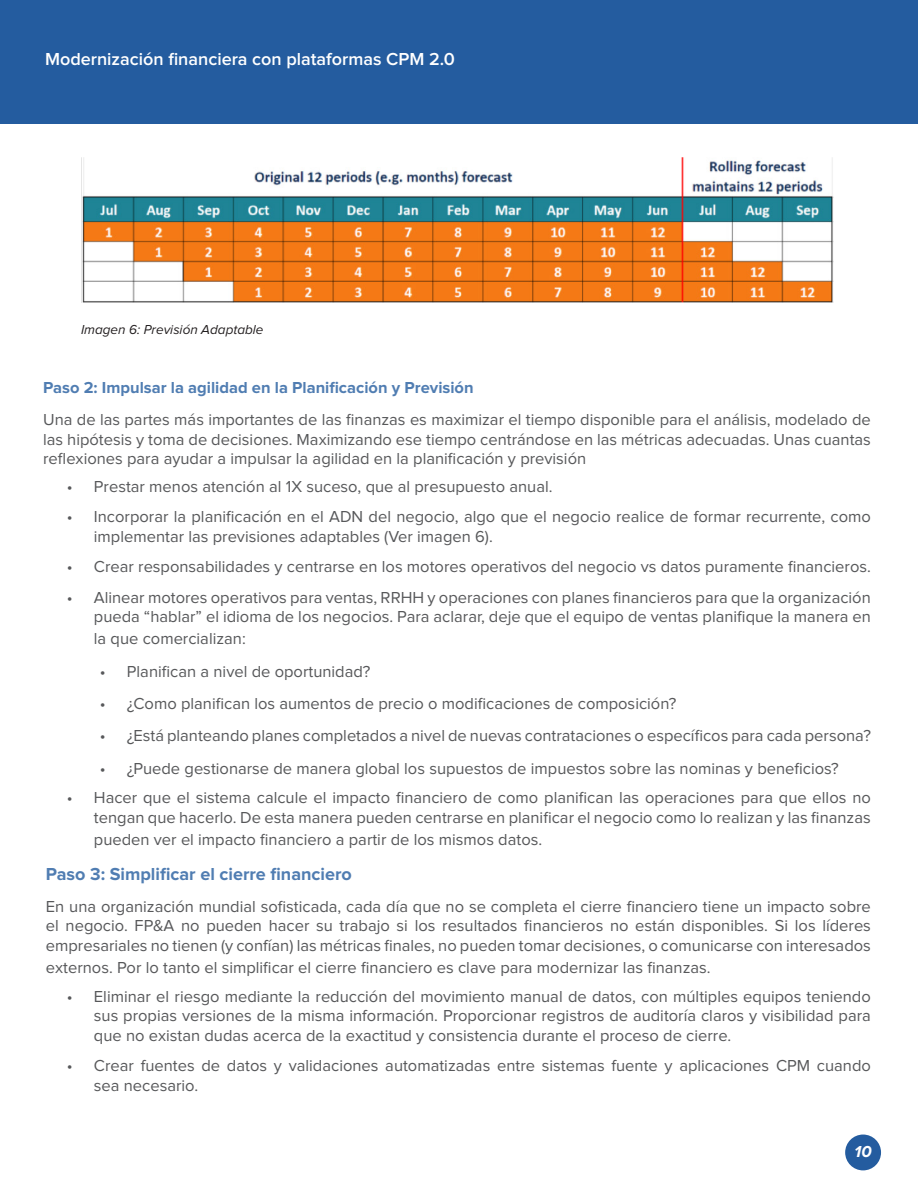
<style>
.page{position:relative;width:918px;height:1188px;background:#fff}
.page>*{position:absolute;margin:0;border:0;box-sizing:border-box;transform-origin:0 0}
.t1{font:600 18px "Proxima Nova";color:#fff}
.Sub-Sub_Title{font:700 18px "Proxima Nova";color:#507db2}
.Paragraph_Style_Main{font:16.5px/19.8px "Proxima Nova";color:#57585a}
.Sub-Sub_Title-2{font:16.5px/19.8px "Proxima Nova";color:#57585a;text-align:justify}
.Sub-Sub_Title-3{font:700 16.5px "Proxima Nova";color:#507db2}
.t2{font:italic 700 16.5px "Proxima Nova";color:#fff}
.Caption_text{font:italic 13.5px "Proxima Nova";color:#231f20}
</style>
<div class="page">
<div style="left:845px;top:1135px;width:36px;height:35px;background:#245c9f;border-radius:50%"></div>
<div style="left:0;top:0;width:918px;height:124px;background:#245c9f"></div>
<img style="left:81px;top:158px;width:752px;height:145px">
<p class="t1" style="left:45px;top:51px;width:411px">Modernización financiera con plataformas CPM 2.0</p>
<p class="Caption_text" style="left:81px;top:323px;width:184px">Imagen 6: Previsión Adaptable</p>
<p class="Sub-Sub_Title-3" style="left:43px;top:380px;width:432px">Paso 2: Impulsar la agilidad en la Planificación y Previsión</p>
<p class="Sub-Sub_Title-2" style="left:43px;top:410px;width:829px">Una de las partes más importantes de las finanzas es maximizar el tiempo disponible para el análisis, modelado de las hipótesis y toma de decisiones. Maximizando ese tiempo centrándose en las métricas adecuadas. Unas cuantas reflexiones para ayudar a impulsar la agilidad en la planificación y previsión</p>
<p class="Paragraph_Style_Main" style="left:67px;top:477px;width:487px">• Prestar menos atención al 1X suceso, que al presupuesto anual.</p>
<p class="Paragraph_Style_Main" style="left:94px;top:507px;width:779px;text-indent:-27px">• Incorporar la planificación en el ADN del negocio, algo que el negocio realice de formar recurrente, como implementar las previsiones adaptables (Ver imagen 6).</p>
<p class="Paragraph_Style_Main" style="left:67px;top:558px;width:806px">• Crear responsabilidades y centrarse en los motores operativos del negocio vs datos puramente financieros.</p>
<p class="Paragraph_Style_Main" style="left:67px;top:588px;width:806px;text-align:right">• Alinear motores operativos para ventas, RRHH y operaciones con planes financieros para que la organización pueda “hablar” el idioma de los negocios. Para aclarar, deje que el equipo de ventas planifique la manera en</p>
<p class="Paragraph_Style_Main" style="left:94px;top:629px;width:153px">la que comercializan:</p>
<p class="Paragraph_Style_Main" style="left:100px;top:663px;width:272px">• Planifican a nivel de oportunidad?</p>
<p class="Paragraph_Style_Main" style="left:100px;top:694px;width:578px">• ¿Como planifican los aumentos de precio o modificaciones de composición?</p>
<p class="Paragraph_Style_Main" style="left:100px;top:726px;width:773px">• ¿Está planteando planes completados a nivel de nuevas contrataciones o específicos para cada persona?</p>
<p class="Paragraph_Style_Main" style="left:100px;top:760px;width:740px">• ¿Puede gestionarse de manera global los supuestos de impuestos sobre las nominas y beneficios?</p>
<p class="Paragraph_Style_Main" style="left:67px;top:789px;width:805px;text-align:right">• Hacer que el sistema calcule el impacto financiero de como planifican las operaciones para que ellos no tengan que hacerlo. De esta manera pueden centrarse en planificar el negocio como lo realizan y las finanzas</p>
<p class="Paragraph_Style_Main" style="left:94px;top:830px;width:450px">pueden ver el impacto financiero a partir de los mismos datos.</p>
<p class="Sub-Sub_Title" style="left:46px;top:866px;width:308px">Paso 3: Simplificar el cierre financiero</p>
<p class="Paragraph_Style_Main" style="left:46px;top:897px;width:827px;text-align:justify">En una organización mundial sofisticada, cada día que no se completa el cierre financiero tiene un impacto sobre el negocio. FP&amp;A no pueden hacer su trabajo si los resultados financieros no están disponibles. Si los líderes empresariales no tienen (y confían) las métricas finales, no pueden tomar decisiones, o comunicarse con interesados</p>
<p class="Paragraph_Style_Main" style="left:46px;top:958px;width:666px">externos. Por lo tanto el simplificar el cierre financiero es clave para modernizar las finanzas.</p>
<p class="Paragraph_Style_Main" style="left:94px;top:987px;width:778px;text-align:justify;text-indent:-27px">• Eliminar el riesgo mediante la reducción del movimiento manual de datos, con múltiples equipos teniendo sus propias versiones de la misma información. Proporcionar registros de auditoría claros y visibilidad para que no existan dudas acerca de la exactitud y consistencia durante el proceso de cierre.</p>
<p class="Paragraph_Style_Main" style="left:94px;top:1057px;width:779px;text-indent:-27px">• Crear fuentes de datos y validaciones automatizadas entre sistemas fuente y aplicaciones CPM cuando sea necesario.</p>
<p class="t2" style="left:855px;top:1142px;width:19px">10</p>
</div>
